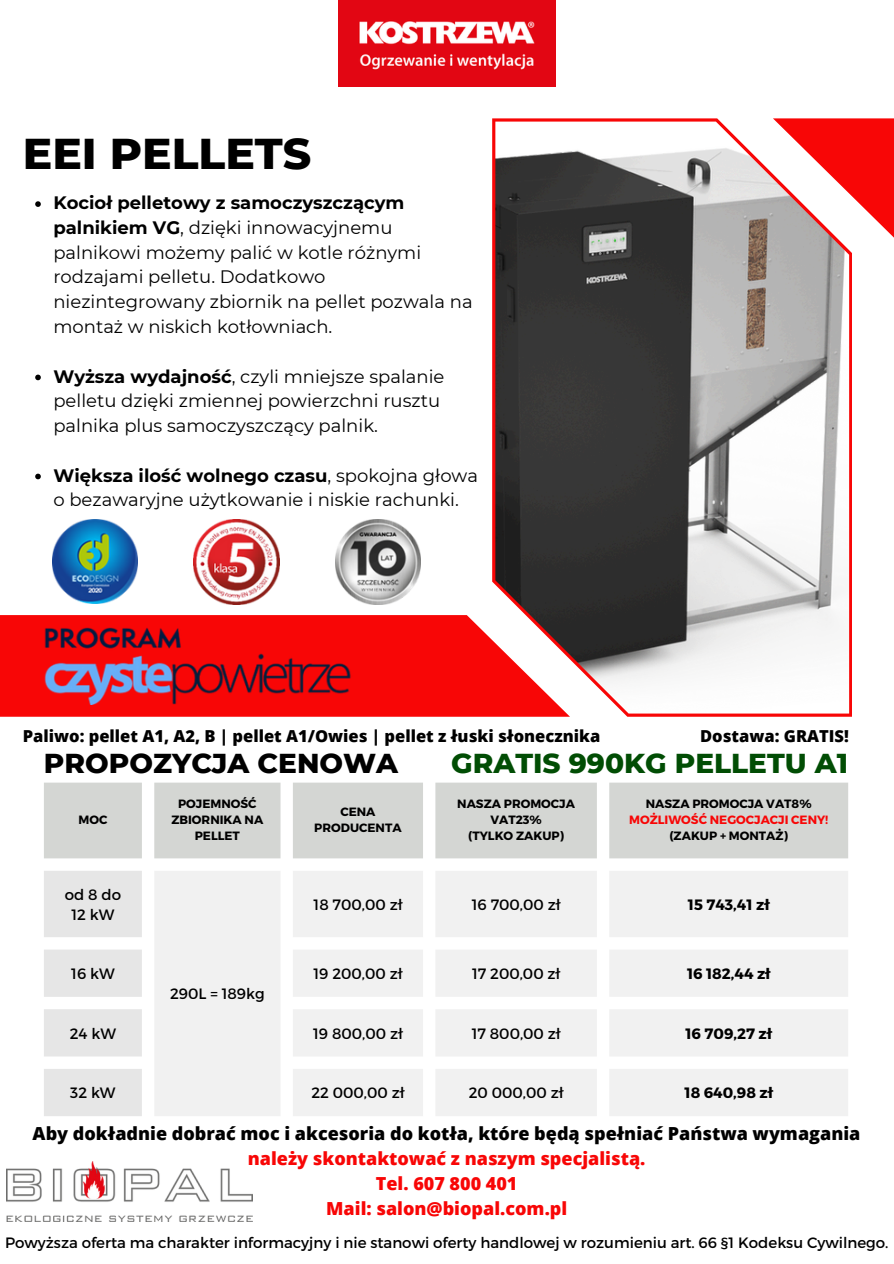
<style>
.page{position:relative;width:894px;height:1264px;background:#fff}
.page>*{position:absolute;margin:0;border:0;box-sizing:border-box;transform-origin:0 0}
.t1{font:800 43.95px "Montserrat";color:#000}
.t2{font:800 27.9px "Montserrat";color:#014d04}
.t3{font:800 27.9px "Montserrat";color:#000}
.t4{font:18px/24.8px "Montserrat";color:#000}
.t5{font:800 18px/24.8px "Open Sans";color:#f80606;text-align:center}
.t6{font:800 16.5px "Open Sans";color:#000}
.t7{font:15px/20px "Montserrat";color:#000;text-align:center}
.t8{font:700 15px "Montserrat";color:#000}
.t9{font:700 12px/16px "Montserrat";color:#000;text-align:center}
.t10{font:700 12px "Montserrat";color:#f80606}
.s1{font-weight:700}
.s2{color:#000}
</style>
<div class="page">
<svg style="left:492px;top:118px;width:359px;height:598px"></svg>
<svg style="left:772px;top:118px;width:121px;height:132px"></svg>
<svg style="left:0;top:615px;width:570px;height:101px;background:#f32c2c"></svg>
<img style="left:339px;top:0;width:216px;height:87px">
<img style="left:52px;top:519px;width:85px;height:84px">
<img style="left:194px;top:519px;width:85px;height:85px">
<img style="left:335px;top:519px;width:85px;height:85px">
<img style="left:44px;top:627px;width:376px;height:78px">
<svg style="left:44px;top:782px;width:803px;height:76px;background:#d6d8d6"></svg>
<svg style="left:44px;top:871px;width:98px;height:245px"></svg>
<svg style="left:155px;top:871px;width:692px;height:245px;fill:#f1f1f1"></svg>
<svg style="left:35px;top:201px;width:6px;height:6px"></svg>
<svg style="left:35px;top:374px;width:6px;height:6px"></svg>
<svg style="left:35px;top:473px;width:6px;height:6px"></svg>
<img style="left:6px;top:1161px;width:247px;height:60px">
<p class="t1" style="left:23px;top:127px;width:290px">EEI PELLETS</p>
<p class="t4" style="left:53px;top:190px;width:420px"><span class="s1">Kocioł pelletowy z samoczyszczącym palnikiem VG</span>, dzięki innowacyjnemu palnikowi możemy palić w kotle różnymi rodzajami pelletu. Dodatkowo niezintegrowany zbiornik na pellet pozwala na montaż w niskich kotłowniach.</p>
<p class="t4" style="left:53px;top:363px;width:392px"><span class="s1">Wyższa wydajność</span>, czyli mniejsze spalanie pelletu dzięki zmiennej powierzchni rusztu palnika plus samoczyszczący palnik.</p>
<p class="t4" style="left:53px;top:462px;width:426px"><span class="s1">Większa ilość wolnego czasu</span>, spokojna głowa o bezawaryjne użytkowanie i niskie rachunki.</p>
<p class="t6" style="left:23px;top:724px;width:579px">Paliwo: pellet A1, A2, B | pellet A1/Owies | pellet z łuski słonecznika</p>
<p class="t6" style="left:700px;top:724px;width:150px">Dostawa: GRATIS!</p>
<p class="t3" style="left:44px;top:746px;width:356px">PROPOZYCJA CENOWA</p>
<p class="t2" style="left:451px;top:746px;width:398px">GRATIS 990KG PELLETU A1</p>
<p class="t9" style="left:78px;top:811px;width:30px">MOC</p>
<p class="t7" style="left:65px;top:884px;width:58px">od 8 do<br>12 kW</p>
<p class="t9" style="left:178px;top:795px;width:80px">POJEMNOŚĆ</p>
<p class="t9" style="left:171px;top:811px;width:93px">ZBIORNIKA NA<br>PELLET</p>
<p class="t9" style="left:314px;top:803px;width:89px">CENA<br>PRODUCENTA</p>
<h3 class="t9" style="left:457px;top:795px;width:119px">NASZA PROMOCJA<br>VAT23%</h3>
<h3 class="t9" style="left:468px;top:827px;width:97px">(TYLKO ZAKUP)</h3>
<p class="t9" style="left:645px;top:795px;width:167px">NASZA PROMOCJA VAT8%</p>
<p class="t10" style="left:629px;top:812px;width:201px">MOŻLIWOŚĆ NEGOCJACJI CENY!</p>
<p class="t9" style="left:669px;top:827px;width:120px">(ZAKUP + MONTAŻ)</p>
<p class="t7" style="left:313px;top:894px;width:90px">18 700,00 zł</p>
<p class="t7" style="left:471px;top:894px;width:90px">16 700,00 zł</p>
<p class="t8" style="left:687px;top:895px;width:83px">15 743,41 zł</p>
<p class="t7" style="left:71px;top:962px;width:45px">16 kW</p>
<p class="t7" style="left:313px;top:962px;width:90px">19 200,00 zł</p>
<p class="t7" style="left:472px;top:962px;width:90px">17 200,00 zł</p>
<p class="t8" style="left:686px;top:963px;width:85px">16 182,44 zł</p>
<p class="t7" style="left:170px;top:983px;width:96px">290L = 189kg</p>
<p class="t7" style="left:70px;top:1022px;width:48px">24 kW</p>
<p class="t7" style="left:313px;top:1022px;width:91px">19 800,00 zł</p>
<p class="t7" style="left:471px;top:1022px;width:90px">17 800,00 zł</p>
<p class="t8" style="left:685px;top:1023px;width:88px">16 709,27 zł</p>
<p class="t7" style="left:70px;top:1082px;width:47px">32 kW</p>
<p class="t7" style="left:311px;top:1082px;width:95px">22 000,00 zł</p>
<p class="t7" style="left:468px;top:1082px;width:96px">20 000,00 zł</p>
<p class="t8" style="left:684px;top:1083px;width:90px">18 640,98 zł</p>
<p class="t5" style="left:33px;top:1120px;width:829px"><span class="s2">Aby dokładnie dobrać moc i akcesoria do kotła, które będą spełniać Państwa wymagania </span>należy skontaktować z naszym specjalistą.<br>Tel. 607 800 401<br>Mail: salon@biopal.com.pl</p>
<h3 class="t7" style="left:5px;top:1231px;width:884px">Powyższa oferta ma charakter informacyjny i nie stanowi oferty handlowej w rozumieniu art. 66 §1 Kodeksu Cywilnego.</h3>
</div>
